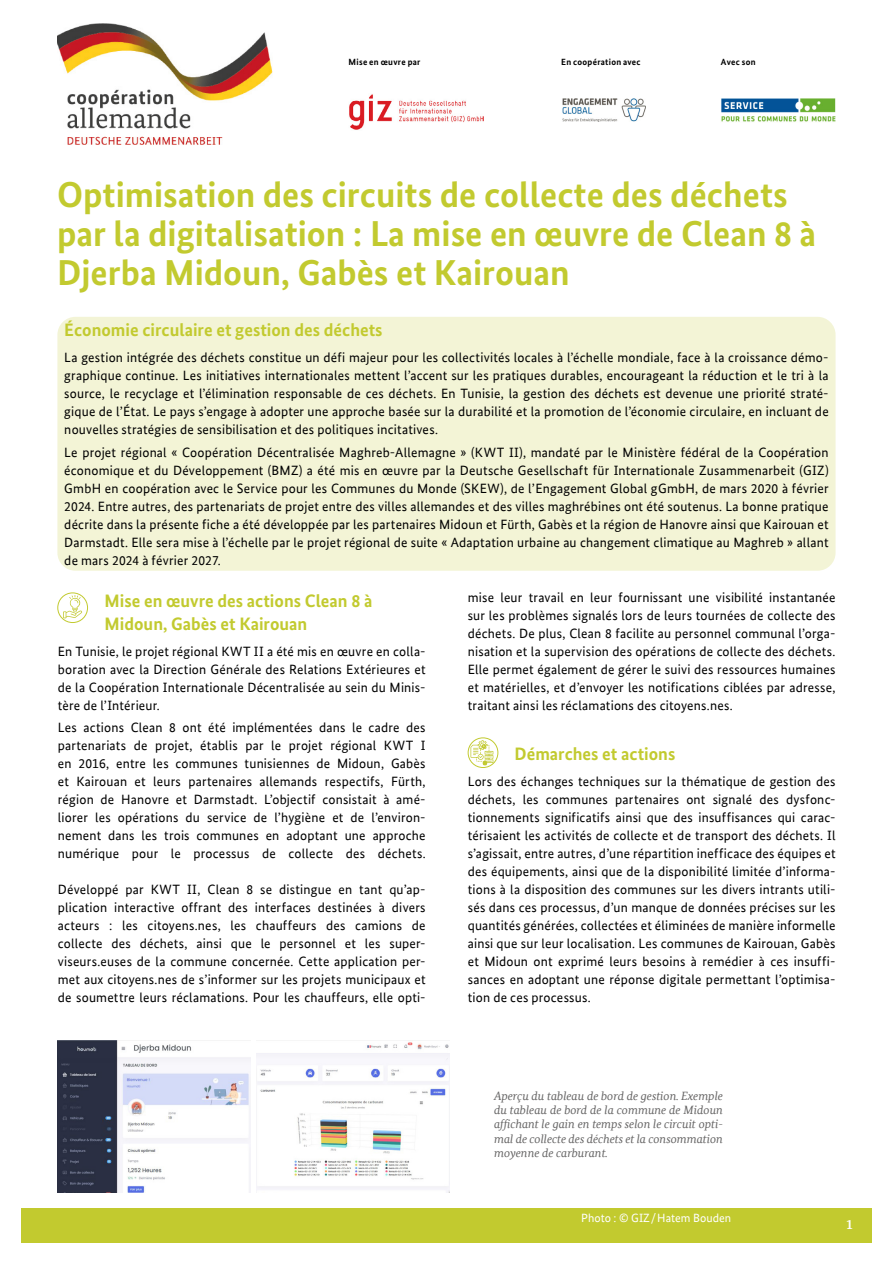
<style>
.page{position:relative;width:893px;height:1263px;background:#fff}
.page>*{position:absolute;margin:0;border:0;box-sizing:border-box;transform-origin:0 0}
.t1{font:700 36px/39px "Bundes Sans";color:#c2ca2f}
.t2{font:700 18px/22.5px "Bundes Sans";color:#c2ca2f}
.t3{font:13.5px/18px "Bundes Sans";letter-spacing:.015em;color:#000;text-align:justify}
.t4{font:700 13.5px "Bundes Serif";color:#fff}
.t5{font:italic 12px/14.4px "Bundes Serif";color:#646363;text-align:justify}
.t6{font:12px "Bundes Sans";color:#fff}
.t7{font:700 9px "Bundes Sans";letter-spacing:.03em;color:#000}
</style>
<div class="page">
<div style="left:21px;top:1208px;width:851px;height:34px;background:#c2ca2f"></div>
<img style="left:349px;top:94px;width:134px;height:36px">
<img style="left:562px;top:98px;width:84px;height:24px">
<img style="left:721px;top:98px;width:115px;height:24px">
<img style="left:57px;top:23px;width:215px;height:122px">
<div style="left:57px;top:317px;width:779px;height:254px;background:#f3f4d6;border-radius:18px"></div>
<div style="left:57px;top:592px;width:31px;height:31px;border:1px solid #c2ca2f;border-radius:15px"></div>
<svg style="left:63px;top:595px;width:19px;height:23px"></svg>
<div style="left:468px;top:737px;width:30px;height:31px;border:1px solid #c2ca2f;border-radius:15px"></div>
<svg style="left:470px;top:740px;width:23px;height:25px"></svg>
<img style="left:58px;top:1040px;width:193px;height:153px">
<img style="left:256px;top:1040px;width:193px;height:153px">
<p class="t7" style="left:349px;top:56px;width:73px">Mise en œuvre par</p>
<p class="t7" style="left:561px;top:56px;width:81px">En coopération avec</p>
<p class="t7" style="left:721px;top:56px;width:36px">Avec son</p>
<h1 class="t1" style="left:57px;top:175px;width:761px">Optimisation des circuits de collecte des déchets par la digitalisation : La mise en œuvre de Clean 8 à<br>Djerba Midoun, Gabès et Kairouan</h1>
<h2 class="t2" style="left:64px;top:318px;width:320px">Économie circulaire et gestion des déchets</h2>
<p class="t3" style="left:64px;top:349px;width:766px">La gestion intégrée des déchets constitue un défi majeur pour les collectivités locales à l’échelle mondiale, face à la croissance démo&shy;graphique continue. Les initiatives internationales mettent l’accent sur les pratiques durables, encourageant la réduction et le tri à la source, le recyclage et l’élimination responsable de ces déchets. En Tunisie, la gestion des déchets est devenue une priorité straté&shy;gique de l’État. Le pays s’engage à adopter une approche basée sur la durabilité et la promotion de l’économie circulaire, en incluant de nouvelles stratégies de sensibilisation et des politiques incitatives.</p>
<p class="t3" style="left:64px;top:443px;width:766px">Le projet régional « Coopération Décentralisée Maghreb-Allemagne » (KWT II), mandaté par le Ministère fédéral de la Coopération économique et du Développement (BMZ) a été mis en œuvre par la Deutsche Gesellschaft für Internationale Zusammenarbeit (GIZ)<br>GmbH en coopération avec le Service pour les Communes du Monde (SKEW), de l’Engagement Global gGmbH, de mars 2020 à février 2024. Entre autres, des partenariats de projet entre des villes allemandes et des villes maghrébines ont été soutenus. La bonne pratique décrite dans la présente fiche a été développée par les partenaires Midoun et Fürth, Gabès et la région de Hanovre ainsi que Kairouan et Darmstadt. Elle sera mise à l’échelle par le projet régional de suite « Adaptation urbaine au changement climatique au Maghreb » allant de mars 2024 à février 2027.</p>
<h2 class="t2" style="left:105px;top:590px;width:269px">Mise en œuvre des actions Clean 8 à<br>Midoun, Gabès et Kairouan</h2>
<p class="t3" style="left:58px;top:643px;width:369px">En Tunisie, le projet régional KWT II a été mis en œuvre en colla&shy;boration avec la Direction Générale des Relations Extérieures et de la Coopération Internationale Décentralisée au sein du Minis&shy;tère de l’Intérieur.</p>
<p class="t3" style="left:58px;top:719px;width:369px">Les actions Clean 8 ont été implémentées dans le cadre des partenariats de projet, établis par le projet régional KWT I en 2016, entre les communes tunisiennes de Midoun, Gabès et Kairouan et leurs partenaires allemands respectifs, Fürth, région de Hanovre et Darmstadt. L’objectif consistait à amé&shy;liorer les opérations du service de l’hygiène et de l’environ&shy;nement dans les trois communes en adoptant une approche numérique pour le processus de collecte des déchets.</p>
<p class="t3" style="left:58px;top:881px;width:369px">Développé par KWT II, Clean 8 se distingue en tant qu’ap&shy;plication interactive offrant des interfaces destinées à divers acteurs : les citoyens.nes, les chauffeurs des camions de collecte des déchets, ainsi que le personnel et les super&shy;viseurs.euses de la commune concernée. Cette application per&shy;met aux citoyens.nes de s’informer sur les projets municipaux et de soumettre leurs réclamations. Pour les chauffeurs, elle opti-</p>
<p class="t3" style="left:468px;top:589px;width:369px">mise leur travail en leur fournissant une visibilité instantanée sur les problèmes signalés lors de leurs tournées de collecte des déchets. De plus, Clean 8 facilite au personnel communal l’orga&shy;nisation et la supervision des opérations de collecte des déchets.<br>Elle permet également de gérer le suivi des ressources humaines et matérielles, et d’envoyer les notifications ciblées par adresse, traitant ainsi les réclamations des citoyens.nes.</p>
<h2 class="t2" style="left:514px;top:742px;width:162px">Démarches et actions</h2>
<p class="t3" style="left:468px;top:772px;width:369px">Lors des échanges techniques sur la thématique de gestion des déchets, les communes partenaires ont signalé des dysfonc&shy;tionnements significatifs ainsi que des insuffisances qui carac&shy;térisaient les activités de collecte et de transport des déchets. Il s’agissait, entre autres, d’une répartition inefficace des équipes et des équipements, ainsi que de la disponibilité limitée d’informa&shy;tions à la disposition des communes sur les divers intrants utili&shy;sés dans ces processus, d’un manque de données précises sur les quantités générées, collectées et éliminées de manière informelle ainsi que sur leur localisation. Les communes de Kairouan, Gabès et Midoun ont exprimé leurs besoins à remédier à ces insuffi&shy;sances en adoptant une réponse digitale permettant l’optimisa&shy;tion de ces processus.</p>
<p class="t5" style="left:494px;top:1088px;width:230px">Aperçu du tableau de bord de gestion. Exemple du tableau de bord de la commune de Midoun affichant le gain en temps selon le circuit opti&shy;mal de collecte des déchets et la consommation moyenne de carburant.</p>
<p class="t6" style="left:581px;top:1211px;width:151px">Photo : © GIZ/Hatem Bouden</p>
<p class="t4" style="left:846px;top:1216px;width:8px">1</p>
</div>
